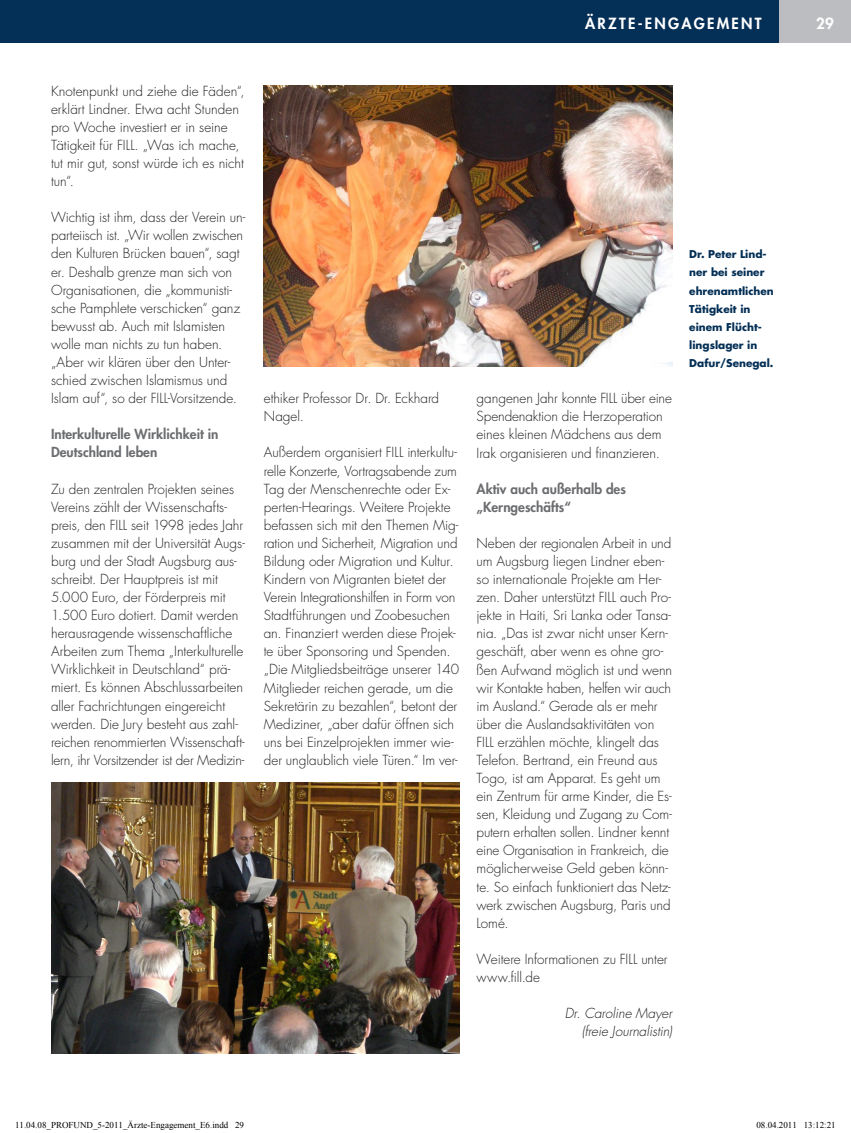
<style>
.page{position:relative;width:851px;height:1133px;background:#fff}
.page>*{position:absolute;margin:0;border:0;box-sizing:border-box;transform-origin:0 0}
.t1{font:800 15px "Futura LT";letter-spacing:.15em;color:#fff}
.t2{font:300 13.5px/18.1px "Futura LT";letter-spacing:-.005em;color:#231f20}
.t3{font:800 13.5px/18.1px "Futura LT";color:#6c6d70}
.t4{font:italic 300 13.5px/18.1px "Futura LT";letter-spacing:-.005em;color:#231f20;text-align:right}
.t5{font:700 10.5px/18px "Futura LT";color:#042f56}
.t6{font:9px "Times New Roman";color:#000}
</style>
<div class="page">
<div style="left:778px;top:0;width:72px;height:43px;background:#bcbdc0"></div>
<div style="left:0;top:0;width:778px;height:43px;background:#042f56"></div>
<img style="left:51px;top:782px;width:408px;height:271px">
<img style="left:264px;top:85px;width:408px;height:282px">
<p class="t1" style="left:585px;top:13px;width:178px">Ärzte-Engagement</p>
<p class="t1" style="left:816px;top:13px;width:19px">29</p>
<p class="t2" style="left:51px;top:82px;width:195px">Knotenpunkt und ziehe die Fäden“, erklärt Lindner. Etwa acht Stunden pro Woche investiert er in seine<br>Tätigkeit für FILL. „Was ich mache, tut mir gut, sonst würde ich es nicht tun“.</p>
<p class="t2" style="left:51px;top:209px;width:196px">Wichtig ist ihm, dass der Verein un&shy;parteiisch ist. „Wir wollen zwischen den Kulturen Brücken bauen“, sagt er. Deshalb grenze man sich von Organisationen, die „kommunisti&shy;sche Pamphlete verschicken“ ganz bewusst ab. Auch mit Islamisten wolle man nichts zu tun haben. „Aber wir klären über den Unter&shy;schied zwischen Islamismus und Islam auf“, so der FILL-Vorsitzende.</p>
<p class="t3" style="left:51px;top:425px;width:169px">Interkulturelle Wirklichkeit in<br>Deutschland leben</p>
<p class="t2" style="left:51px;top:480px;width:195px">Zu den zentralen Projekten seines Vereins zählt der Wissenschafts&shy;preis, den FILL seit 1998 jedes Jahr zusammen mit der Universität Augs&shy;burg und der Stadt Augsburg aus&shy;schreibt. Der Hauptpreis ist mit 5.000 Euro, der Förderpreis mit 1.500 Euro dotiert. Damit werden herausragende wissenschaftliche Arbeiten zum Thema „Interkulturelle Wirklichkeit in Deutschland“ prä&shy;miert. Es können Abschlussarbeiten aller Fachrichtungen eingereicht werden. Die Jury besteht aus zahl&shy;reichen renommierten Wissenschaft&shy;lern, ihr Vorsitzender ist der Medizin-</p>
<p class="t2" style="left:264px;top:389px;width:177px">ethiker Professor Dr. Dr. Eckhard<br>Nagel.</p>
<p class="t2" style="left:264px;top:444px;width:197px">Außerdem organisiert FILL interkultu&shy;relle Konzerte, Vortragsabende zum Tag der Menschenrechte oder Ex&shy;perten-Hearings. Weitere Projekte befassen sich mit den Themen Mig&shy;ration und Sicherheit, Migration und Bildung oder Migration und Kultur.<br>Kindern von Migranten bietet der Verein Integrationshilfen in Form von Stadtführungen und Zoobesuchen an. Finanziert werden diese Projek&shy;te über Sponsoring und Spenden. „Die Mitgliedsbeiträge unserer 140<br>Mitglieder reichen gerade, um die Sekretärin zu bezahlen“, betont der Mediziner, „aber dafür öffnen sich uns bei Einzelprojekten immer wie&shy;der unglaublich viele Türen.“ Im ver-</p>
<p class="t2" style="left:476px;top:390px;width:197px">gangenen Jahr konnte FILL über eine Spendenaktion die Herzoperation eines kleinen Mädchens aus dem Irak organisieren und finanzieren.</p>
<p class="t3" style="left:476px;top:479px;width:151px">Aktiv auch außerhalb des „Kerngeschäfts“</p>
<p class="t2" style="left:476px;top:534px;width:197px">Neben der regionalen Arbeit in und um Augsburg liegen Lindner eben&shy;so internationale Projekte am Her&shy;zen. Daher unterstützt FILL auch Pro&shy;jekte in Haiti, Sri Lanka oder Tansa&shy;nia. „Das ist zwar nicht unser Kern&shy;geschäft, aber wenn es ohne gro&shy;ßen Aufwand möglich ist und wenn wir Kontakte haben, helfen wir auch im Ausland.“ Gerade als er mehr über die Auslandsaktivitäten von FILL erzählen möchte, klingelt das Telefon. Bertrand, ein Freund aus Togo, ist am Apparat. Es geht um ein Zentrum für arme Kinder, die Es&shy;sen, Kleidung und Zugang zu Com&shy;putern erhalten sollen. Lindner kennt eine Organisation in Frankreich, die möglicherweise Geld geben könn&shy;te. So einfach funktioniert das Netz&shy;werk zwischen Augsburg, Paris und Lomé.</p>
<p class="t2" style="left:476px;top:950px;width:192px">Weitere Informationen zu FILL unter www.fill.de</p>
<p class="t4" style="left:564px;top:1004px;width:109px">Dr. Caroline Mayer (freie Journalistin)</p>
<p class="t5" style="left:689px;top:245px;width:86px">Dr. Peter Lind&shy;ner bei seiner ehrenamtlichen<br>Tätigkeit in einem Flücht&shy;lingslager in<br>Dafur/Senegal.</p>
<p class="t6" style="left:15px;top:1119px;width:230px">11.04.08_PROFUND_5-2011_Ärzte-Engagement_E6.indd 29</p>
<p class="t6" style="left:756px;top:1119px;width:81px">08.04.2011 13:12:21</p>
</div>
